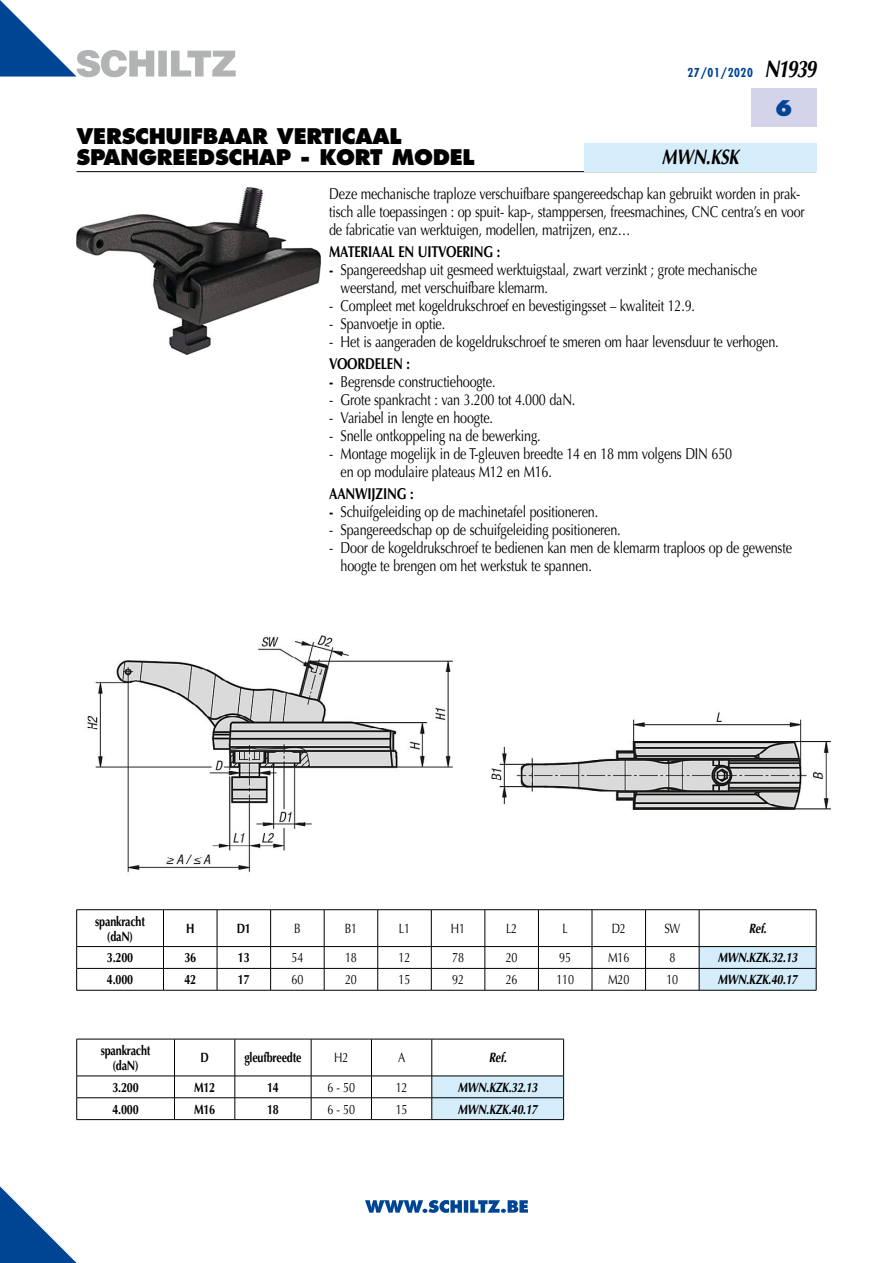
<style>
.page{position:relative;width:893px;height:1263px;background:#fff}
.page>*{position:absolute;margin:0;border:0;box-sizing:border-box;transform-origin:0 0}
.t1{font:800 21px/21px "Futura";letter-spacing:-.015em;color:#000}
.t2{font:italic 700 21px "Optima";letter-spacing:-.015em;color:#000;scale:.8 1}
.t3{font:800 21px "Futura";color:#004494}
.t4{font:15.75px/18px "Optima";letter-spacing:-.015em;color:#000;scale:.8 1}
.t5{font:700 15.75px "Optima";letter-spacing:-.015em;color:#000;scale:.8 1}
.t6{font:700 13.5px/15px "Optima";letter-spacing:-.015em;color:#000;text-align:center;scale:.8 1}
.t7{font:13.5px "Optima";letter-spacing:-.015em;color:#000;scale:.8 1}
.t8{font:italic 700 13.5px "Optima";letter-spacing:-.015em;color:#000;scale:.8 1}
.t9{font:700 condensed 12px "Futura";letter-spacing:.05em;color:#004494}
.s1{font-family:"Optima";font-style:italic;font-stretch:normal;font-size:24px;color:#000}
.s2{font-weight:700}
</style>
<div class="page">
<svg style="left:0;top:1186px;width:77px;height:77px"></svg>
<div style="left:751px;top:89px;width:65px;height:38px;background:#d3d4e9"></div>
<hr style="left:77px;top:171px;width:739px;height:1px;background:#000">
<svg style="left:0;top:0;width:236px;height:77px"></svg>
<svg style="left:365px;top:1200px;width:163px;height:13px"></svg>
<div style="left:584px;top:143px;width:232px;height:28px;background:#d5edfa"></div>
<img style="left:77px;top:187px;width:243px;height:167px">
<img style="left:87px;top:635px;width:366px;height:238px">
<img style="left:491px;top:712px;width:341px;height:98px">
<hr style="left:76px;top:909px;width:87px;height:1px;background:#000">
<hr style="left:76px;top:990px;width:87px;height:1px;background:#000">
<hr style="left:163px;top:909px;width:54px;height:1px;background:#000">
<hr style="left:217px;top:909px;width:54px;height:1px;background:#000">
<hr style="left:271px;top:909px;width:53px;height:1px;background:#000">
<hr style="left:324px;top:909px;width:54px;height:1px;background:#000">
<hr style="left:378px;top:909px;width:53px;height:1px;background:#000">
<hr style="left:431px;top:909px;width:54px;height:1px;background:#000">
<hr style="left:485px;top:909px;width:53px;height:1px;background:#000">
<hr style="left:538px;top:909px;width:54px;height:1px;background:#000">
<hr style="left:592px;top:909px;width:54px;height:1px;background:#000">
<hr style="left:646px;top:909px;width:53px;height:1px;background:#000">
<hr style="left:699px;top:909px;width:117px;height:1px;background:#000">
<hr style="left:163px;top:990px;width:54px;height:1px;background:#000">
<hr style="left:217px;top:990px;width:54px;height:1px;background:#000">
<hr style="left:271px;top:990px;width:53px;height:1px;background:#000">
<hr style="left:324px;top:990px;width:54px;height:1px;background:#000">
<hr style="left:378px;top:990px;width:53px;height:1px;background:#000">
<hr style="left:431px;top:990px;width:54px;height:1px;background:#000">
<hr style="left:485px;top:990px;width:53px;height:1px;background:#000">
<hr style="left:538px;top:990px;width:54px;height:1px;background:#000">
<hr style="left:592px;top:990px;width:54px;height:1px;background:#000">
<hr style="left:646px;top:990px;width:53px;height:1px;background:#000">
<hr style="left:699px;top:990px;width:117px;height:1px;background:#000">
<svg style="left:76px;top:910px;width:741px;height:80px"></svg>
<hr style="left:77px;top:1119px;width:97px;height:1px;background:#000">
<hr style="left:174px;top:1119px;width:61px;height:1px;background:#000">
<hr style="left:235px;top:1119px;width:76px;height:1px;background:#000">
<hr style="left:311px;top:1119px;width:60px;height:1px;background:#000">
<hr style="left:371px;top:1119px;width:61px;height:1px;background:#000">
<hr style="left:432px;top:1119px;width:132px;height:1px;background:#000">
<svg style="left:76px;top:1039px;width:488px;height:80px"></svg>
<p class="t9" style="left:687px;top:65px;width:130px">27/01/2020 <span class="s1">N1939</span></p>
<h1 class="t3" style="left:775px;top:95px;width:19px">6</h1>
<h1 class="t1" style="left:77px;top:125px;width:400px">VERSCHUIFBAAR VERTICAAL<br>SPANGREEDSCHAP - KORT MODEL</h1>
<p class="t4" style="left:329px;top:184px;width:596px">Deze mechanische traploze verschuifbare spangereedschap kan gebruikt worden in prak&shy;tisch alle toepassingen : op spuit- kap-, stamppersen, freesmachines, CNC centra’s en voor de fabricatie van werktuigen, modellen, matrijzen, enz…</p>
<p class="t5" style="left:329px;top:242px;width:215px">MATERIAAL EN UITVOERING :</p>
<p class="t4" style="left:341px;top:261px;width:522px;text-indent:-11px"><span class="s2">-</span> Spangereedshap uit gesmeed werktuigstaal, zwart verzinkt ; grote mechanische weerstand, met verschuifbare klemarm.</p>
<p class="t4" style="left:329px;top:297px;width:459px">- Compleet met kogeldrukschroef en bevestigingsset – kwaliteit 12.9.</p>
<p class="t4" style="left:329px;top:315px;width:147px">- Spanvoetje in optie.</p>
<p class="t4" style="left:329px;top:333px;width:563px">- Het is aangeraden de kogeldrukschroef te smeren om haar levensduur te verhogen.</p>
<p class="t5" style="left:329px;top:355px;width:102px">VOORDELEN :</p>
<p class="t4" style="left:329px;top:373px;width:209px"><span class="s2">-</span> Begrensde constructiehoogte.</p>
<p class="t4" style="left:329px;top:391px;width:309px">- Grote spankracht : van 3.200 tot 4.000 daN.</p>
<p class="t4" style="left:329px;top:409px;width:206px">- Variabel in lengte en hoogte.</p>
<p class="t4" style="left:329px;top:427px;width:266px">- Snelle ontkoppeling na de bewerking.</p>
<p class="t4" style="left:341px;top:445px;width:491px;text-indent:-11px">- Montage mogelijk in de T-gleuven breedte 14 en 18 mm volgens DIN 650 en op modulaire plateaus M12 en M16.</p>
<p class="t5" style="left:329px;top:485px;width:107px">AANWIJZING :</p>
<p class="t4" style="left:329px;top:503px;width:338px"><span class="s2">-</span> Schuifgeleiding op de machinetafel positioneren.</p>
<p class="t4" style="left:329px;top:521px;width:366px">- Spangereedschap op de schuifgeleiding positioneren.</p>
<p class="t4" style="left:341px;top:539px;width:566px;text-indent:-11px">- Door de kogeldrukschroef te bedienen kan men de klemarm traploos op de gewenste hoogte te brengen om het werkstuk te spannen.</p>
<h1 class="t2" style="left:662px;top:145px;width:98px">MWN.KSK</h1>
<p class="t6" style="left:95px;top:914px;width:64px">spankracht (daN)</p>
<p class="t6" style="left:186px;top:921px;width:12px">H</p>
<p class="t6" style="left:237px;top:921px;width:19px">D1</p>
<p class="t7" style="left:294px;top:921px;width:10px">B</p>
<p class="t7" style="left:345px;top:921px;width:17px">B1</p>
<p class="t7" style="left:399px;top:921px;width:16px">L1</p>
<p class="t7" style="left:451px;top:921px;width:19px">H1</p>
<p class="t7" style="left:506px;top:921px;width:16px">L2</p>
<p class="t7" style="left:562px;top:921px;width:8px">L</p>
<p class="t7" style="left:612px;top:921px;width:19px">D2</p>
<p class="t7" style="left:664px;top:921px;width:22px">SW</p>
<p class="t8" style="left:749px;top:921px;width:24px">Ref.</p>
<p class="t6" style="left:107px;top:950px;width:34px">3.200</p>
<p class="t6" style="left:184px;top:950px;width:16px">36</p>
<p class="t6" style="left:238px;top:950px;width:16px">13</p>
<p class="t7" style="left:291px;top:950px;width:16px">54</p>
<p class="t7" style="left:345px;top:950px;width:16px">18</p>
<p class="t7" style="left:399px;top:950px;width:16px">12</p>
<p class="t7" style="left:452px;top:950px;width:16px">78</p>
<p class="t7" style="left:506px;top:950px;width:16px">20</p>
<p class="t7" style="left:559px;top:950px;width:16px">95</p>
<p class="t7" style="left:608px;top:950px;width:28px">M16</p>
<p class="t7" style="left:669px;top:950px;width:9px">8</p>
<p class="t8" style="left:718px;top:950px;width:101px">MWN.KZK.32.13</p>
<p class="t6" style="left:107px;top:972px;width:34px">4.000</p>
<p class="t6" style="left:184px;top:972px;width:16px">42</p>
<p class="t6" style="left:238px;top:972px;width:16px">17</p>
<p class="t7" style="left:291px;top:972px;width:16px">60</p>
<p class="t7" style="left:345px;top:972px;width:16px">20</p>
<p class="t7" style="left:399px;top:972px;width:16px">15</p>
<p class="t7" style="left:452px;top:972px;width:16px">92</p>
<p class="t7" style="left:506px;top:972px;width:16px">26</p>
<p class="t7" style="left:556px;top:972px;width:24px">110</p>
<p class="t7" style="left:608px;top:972px;width:28px">M20</p>
<p class="t7" style="left:666px;top:972px;width:16px">10</p>
<p class="t8" style="left:718px;top:972px;width:101px">MWN.KZK.40.17</p>
<p class="t6" style="left:101px;top:1043px;width:64px">spankracht (daN)</p>
<p class="t6" style="left:200px;top:1050px;width:12px">D</p>
<p class="t6" style="left:244px;top:1050px;width:73px">gleufbreedte</p>
<p class="t7" style="left:334px;top:1050px;width:19px">H2</p>
<p class="t7" style="left:398px;top:1050px;width:11px">A</p>
<p class="t8" style="left:489px;top:1050px;width:24px">Ref.</p>
<p class="t6" style="left:112px;top:1080px;width:34px">3.200</p>
<p class="t6" style="left:194px;top:1080px;width:28px">M12</p>
<p class="t6" style="left:267px;top:1080px;width:16px">14</p>
<p class="t7" style="left:328px;top:1079px;width:36px">6 - 50</p>
<p class="t7" style="left:396px;top:1079px;width:16px">12</p>
<p class="t8" style="left:458px;top:1079px;width:101px">MWN.KZK.32.13</p>
<p class="t6" style="left:112px;top:1102px;width:34px">4.000</p>
<p class="t6" style="left:194px;top:1102px;width:28px">M16</p>
<p class="t6" style="left:267px;top:1102px;width:16px">18</p>
<p class="t7" style="left:328px;top:1101px;width:36px">6 - 50</p>
<p class="t7" style="left:396px;top:1101px;width:16px">15</p>
<p class="t8" style="left:458px;top:1101px;width:101px">MWN.KZK.40.17</p>
</div>
